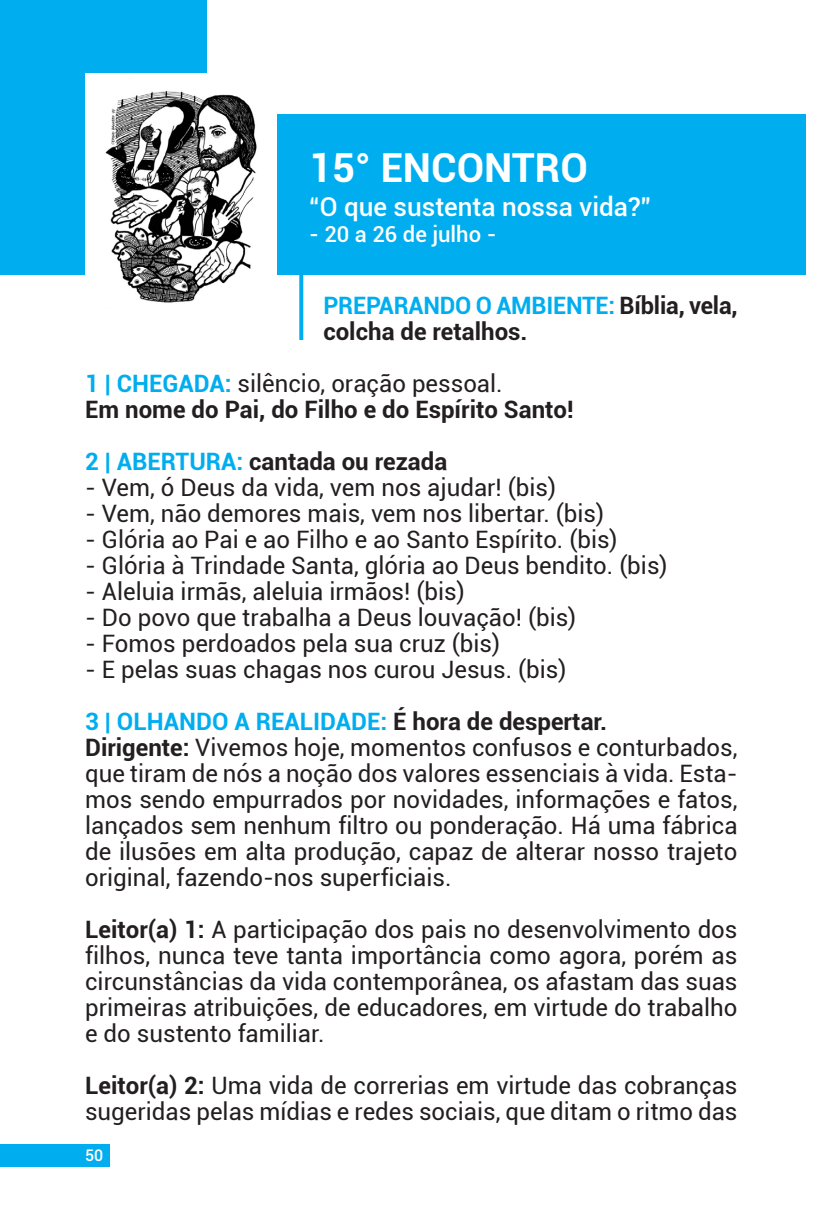
<style>
.page{position:relative;width:834px;height:1219px;background:#fff}
.page>*{position:absolute;margin:0;border:0;box-sizing:border-box;transform-origin:0 0}
.t1{font:700 40px "Roboto";color:#fff}
.t2{font:500 26px "Roboto";color:#fff}
.t3{font:24px/26px "Roboto";color:#231f20}
.t4{font:700 24px/26px "Roboto";color:#231f20}
.t5{font:500 22px "Roboto";color:#fff}
.t6{font:500 16px "Roboto";color:#fff}
.s1{color:#00aeef}
.s2{font-weight:400}
.s3{font-weight:700;color:#00aeef}
.s4{font-weight:700}
</style>
<div class="page">
<div style="left:0;top:1144px;width:109px;height:22px;background:#00aeef"></div>
<div style="left:120px;top:115px;width:685px;height:160px;background:#00aeef"></div>
<div style="left:0;top:0;width:206px;height:275px;background:#00aeef"></div>
<div style="left:85px;top:74px;width:191px;height:250px;background:#fff"></div>
<img style="left:105px;top:91px;width:152px;height:212px">
<svg style="left:299px;top:275px;width:4px;height:65px"></svg>
<h1 class="t1" style="left:309px;top:140px;width:280px">15° ENCONTRO</h1>
<p class="t2" style="left:309px;top:188px;width:343px">“O que sustenta nossa vida?”</p>
<p class="t5" style="left:309px;top:219px;width:189px">- 20 a 26 de julho -</p>
<p class="t4" style="left:323px;top:292px;width:416px"><span class="s1">PREPARANDO O AMBIENTE:</span> Bíblia, vela, colcha de retalhos.</p>
<p class="t4" style="left:85px;top:370px;width:490px"><span class="s1">1 | CHEGADA:</span> <span class="s2">silêncio, oração pessoal.<br></span>Em nome do Pai, do Filho e do Espírito Santo!</p>
<p class="t4" style="left:85px;top:448px;width:363px"><span class="s1">2 | ABERTURA:</span> cantada ou rezada</p>
<p class="t3" style="left:85px;top:474px;width:472px">- Vem, ó Deus da vida, vem nos ajudar! (bis)</p>
<p class="t3" style="left:85px;top:500px;width:520px">- Vem, não demores mais, vem nos libertar. (bis)</p>
<p class="t3" style="left:85px;top:526px;width:534px">- Glória ao Pai e ao Filho e ao Santo Espírito. (bis)</p>
<p class="t3" style="left:85px;top:552px;width:584px">- Glória à Trindade Santa, glória ao Deus bendito. (bis)</p>
<p class="t3" style="left:85px;top:578px;width:381px">- Aleluia irmãs, aleluia irmãos! (bis)</p>
<p class="t3" style="left:85px;top:604px;width:492px">- Do povo que trabalha a Deus louvação! (bis)</p>
<p class="t3" style="left:85px;top:630px;width:416px">- Fomos perdoados pela sua cruz (bis)</p>
<p class="t3" style="left:85px;top:643px;width:523px;line-height:52px">- E pelas suas chagas nos curou Jesus. (bis)<br><span class="s3">3 | OLHANDO A REALIDADE:</span> <span class="s4">É hora de despertar.</span></p>
<p class="t3" style="left:85px;top:734px;width:653px;text-align:justify"><span class="s4">Dirigente:</span> Vivemos hoje, momentos confusos e conturbados, que tiram de nós a noção dos valores essenciais à vida. Esta&shy;mos sendo empurrados por novidades, informações e fatos, lançados sem nenhum filtro ou ponderação. Há uma fábrica de ilusões em alta produção, capaz de alterar nosso trajeto original, fazendo-nos superficiais.</p>
<p class="t3" style="left:85px;top:916px;width:653px;text-align:justify"><span class="s4">Leitor(a) 1:</span> A participação dos pais no desenvolvimento dos filhos, nunca teve tanta importância como agora, porém as circunstâncias da vida contemporânea, os afastam das suas primeiras atribuições, de educadores, em virtude do trabalho e do sustento familiar.</p>
<p class="t3" style="left:85px;top:1072px;width:653px"><span class="s4">Leitor(a) 2:</span> Uma vida de correrias em virtude das cobranças sugeridas pelas mídias e redes sociais, que ditam o ritmo das</p>
<p class="t6" style="left:85px;top:1144px;width:20px">50</p>
</div>
